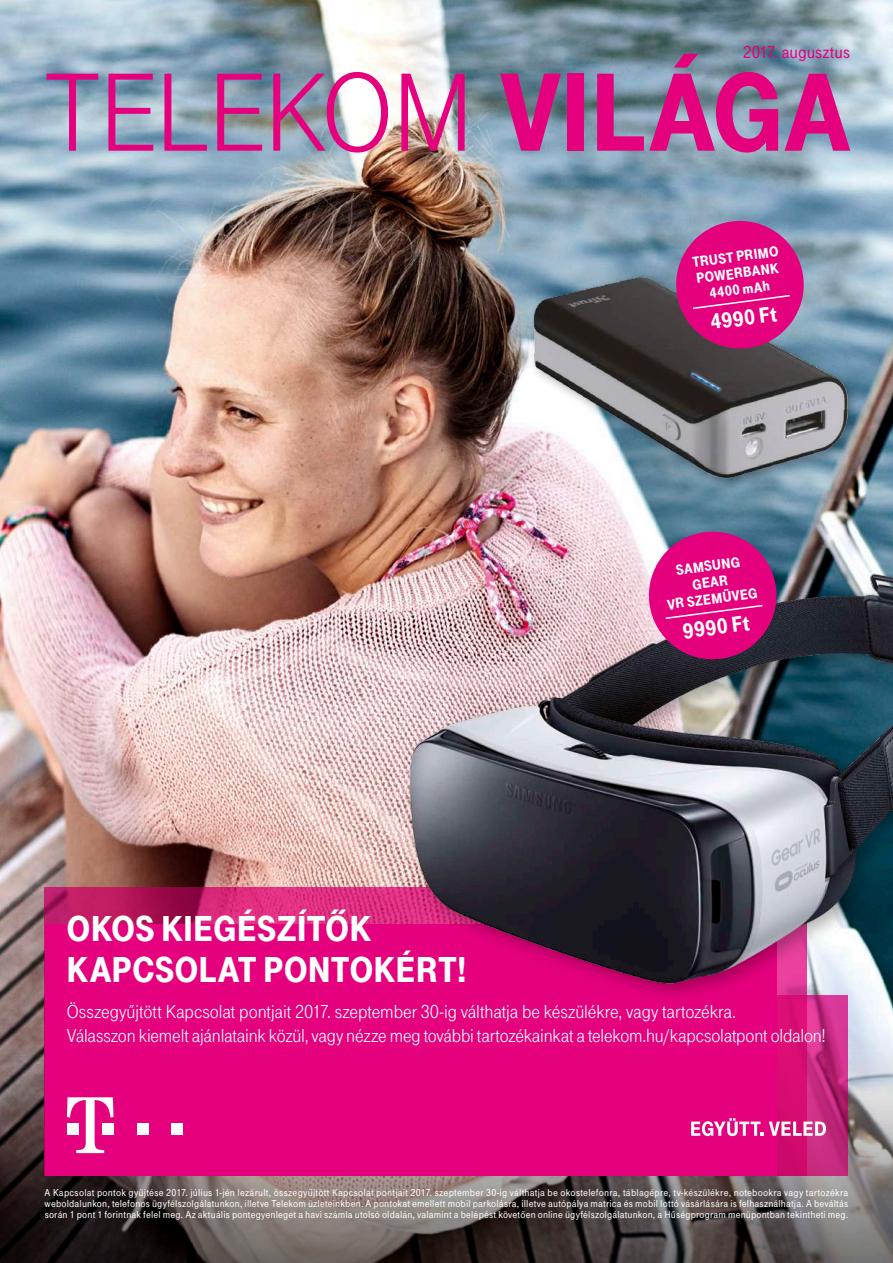
<style>
.page{position:relative;width:893px;height:1263px;background:#fff}
.page>*{position:absolute;margin:0;border:0;box-sizing:border-box;transform-origin:0 0}
.t1{font:115.5px "Tele Grotesk Norm";letter-spacing:-.005em;color:#e5007d}
.t2{font:37.5px/40.5px "Tele Grotesk Ultr";letter-spacing:.02em;color:#fff}
.t3{font:22.5px "Tele Grotesk Ultr";color:#fff}
.t4{font:19.5px/23.4px "Tele Grotesk Norm";letter-spacing:-.005em;color:#fff}
.t5{font:18px "Tele Grotesk Halb";letter-spacing:-.005em;color:#e5007d}
.t6{font:15px/16.5px "Tele Grotesk Ultr";color:#fff;text-align:center}
.t7{font:10.5px/11.2px "Tele Grotesk Halb";letter-spacing:.015em;color:#fff;text-align:justify}
.s1{font-family:"Tele Grotesk Ultr"}
</style>
<div class="page">
<img style="left:0;top:0;width:893px;height:1023px">
<svg style="left:0;top:1023px;width:893px;height:240px;background:#5f5555"></svg>
<svg style="left:45px;top:887px;width:355px;height:37px;background:#c9226e"></svg>
<svg style="left:776px;top:1005px;width:72px;height:170px;background:#cc1d79"></svg>
<div style="left:45px;top:924px;width:731px;height:251px;background:#e5007d"></div>
<div style="left:528px;top:271px;width:333px;height:221px;background:#000;opacity:.3"></div>
<img style="left:531px;top:275px;width:319px;height:205px">
<div style="left:400px;top:565px;width:493px;height:440px;background:#000;opacity:.3"></div>
<img style="left:408px;top:573px;width:485px;height:410px">
<svg style="left:672px;top:217px;width:136px;height:136px;background:#bf2a83"></svg>
<svg style="left:645px;top:528px;width:135px;height:135px;background:#be247e"></svg>
<svg style="left:67px;top:1097px;width:46px;height:56px"></svg>
<div style="left:102px;top:1123px;width:12px;height:11px;background:#fff"></div>
<div style="left:137px;top:1123px;width:11px;height:11px;background:#fff"></div>
<div style="left:172px;top:1123px;width:11px;height:11px;background:#fff"></div>
<svg style="left:691px;top:1118px;width:135px;height:18px"></svg>
<h3 class="t5" style="left:743px;top:42px;width:108px">2017. augusztus</h3>
<h1 class="t1" style="left:45px;top:49px;width:807px">TELEKOM <span class="s1">VILÁGA</span></h1>
<h3 class="t6" style="left:691px;top:255px;width:88px;rotate:-8deg">TRUST PRIMO<br>POWERBANK<br>4400 mAh</h3>
<h3 class="t3" style="left:709px;top:310px;width:68px;rotate:-8deg">4990 Ft</h3>
<h3 class="t6" style="left:662px;top:564px;width:92px;rotate:-8deg">SAMSUNG<br>GEAR<br>VR SZEMÜVEG</h3>
<h3 class="t3" style="left:681px;top:619px;width:68px;rotate:-8deg">9990 Ft</h3>
<h2 class="t2" style="left:67px;top:909px;width:401px">OKOS KIEGÉSZÍTŐK<br>KAPCSOLAT PONTOKÉRT!</h2>
<h3 class="t4" style="left:67px;top:1000px;width:760px">Összegyűjtött Kapcsolat pontjait 2017. szeptember 30-ig válthatja be készülékre, vagy tartozékra.<br>Válasszon kiemelt ajánlataink közül, vagy nézze meg további tartozékainkat a telekom.hu/kapcsolatpont oldalon!</h3>
<p class="t7" style="left:45px;top:1187px;width:805px">A Kapcsolat pontok gyűjtése 2017. július 1-jén lezárult, összegyűjtött Kapcsolat pontjait 2017. szeptember 30-ig válthatja be okostelefonra, táblagépre, tv-készülékre, notebookra vagy tartozékra weboldalunkon, telefonos ügyfélszolgálatunkon, illetve Telekom üzleteinkben. A pontokat emellett mobil parkolásra, illetve autópálya matrica és mobil lottó vásárlására is felhasználhatja. A beváltás során 1 pont 1 forintnak felel meg. Az aktuális pontegyenleget a havi számla utolsó oldalán, valamint a belépést követően online ügyfélszolgálatunkon, a Hűségprogram menüpontban tekintheti meg.</p>
</div>
